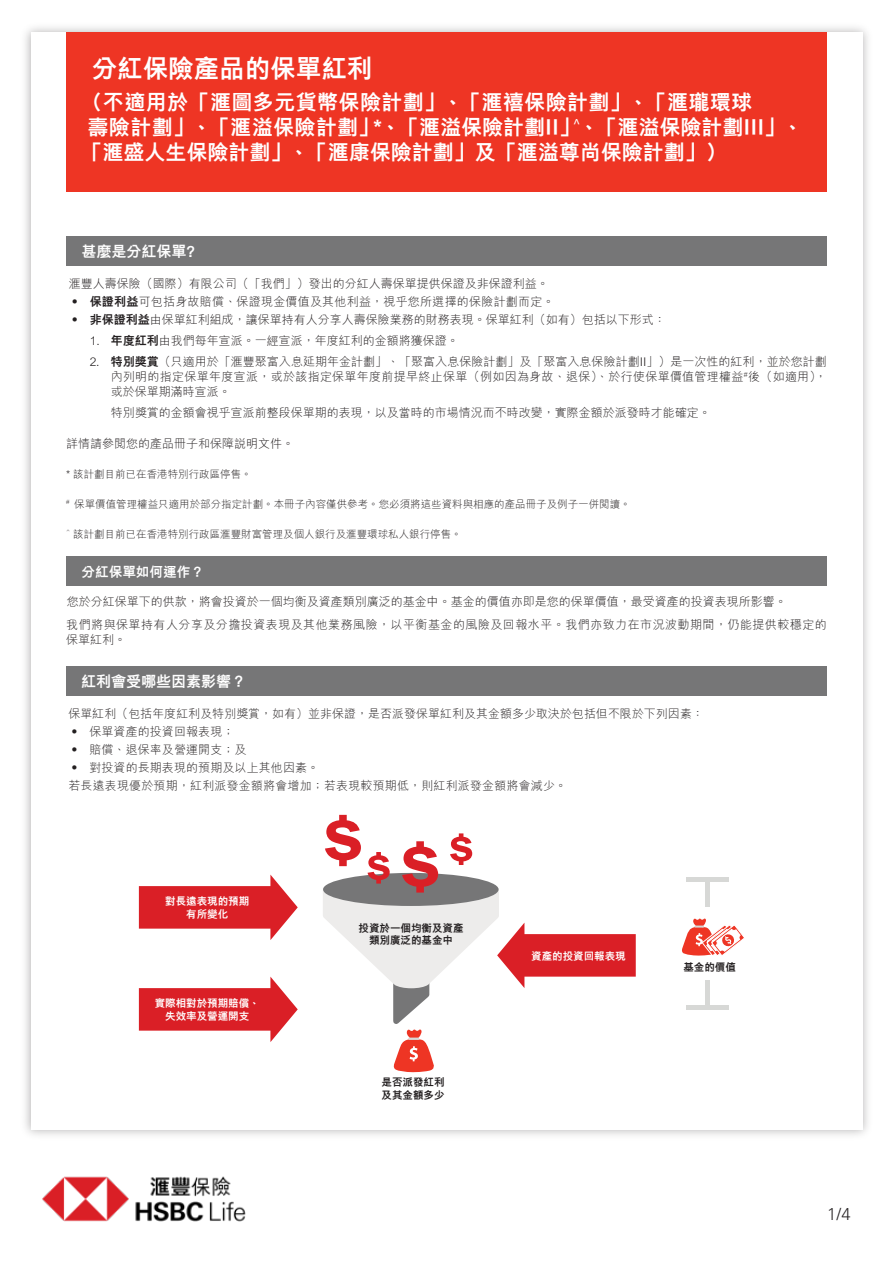
<style>
.page{position:relative;width:893px;height:1263px;background:#fff}
.page>*{position:absolute;margin:0;border:0;box-sizing:border-box;transform-origin:0 0}
.t1{font:800 25.5px "M Hei H Kfor HSBC";color:#fff}
.t2{font:800 21px/25.2px "M Hei H Kfor HSBC";color:#fff}
.t3{font:300 16.5px "Univers Nextfor HSBC";color:#231f20}
.t4{font:800 15px "M Hei H Kfor HSBC";color:#fff}
.t5{font:800 13.65px "M Hei H Kfor HSBC";color:#fff}
.t6{font:300 12px/18px "M Hei H Kfor HSBC";color:#231f20}
.t7{font:300 12px/15px "M Hei H Kfor HSBC";letter-spacing:.04em;color:#231f20}
.t8{font:300 10.5px "M Hei H Kfor HSBC";color:#231f20}
.t9{font:800 10.5px/12.6px "M Hei H Kfor HSBC";color:#fff;text-align:center}
.t10{font:800 10.5px/12.6px "M Hei H Kfor HSBC";color:#231f20}
.s1{font-weight:800}
.s2{font-size:11.7px}
</style>
<div class="page">
<img style="left:25px;top:27px;width:843px;height:1108px">
<div style="left:31px;top:33px;width:831px;height:1097px;background:#fff"></div>
<div style="left:67px;top:32px;width:760px;height:160px;background:#ee3524"></div>
<img style="left:25px;top:1134px;width:262px;height:88px">
<div style="left:67px;top:236px;width:760px;height:30px;background:#767677"></div>
<div style="left:67px;top:556px;width:760px;height:30px;background:#767677"></div>
<svg style="left:682px;top:918px;width:62px;height:38px"></svg>
<div style="left:67px;top:666px;width:760px;height:29px;background:#767677"></div>
<svg style="left:323px;top:815px;width:313px;height:257px"></svg>
<hr style="left:687px;top:877px;width:42px;height:4px;background:#d7d8d6">
<hr style="left:706px;top:877px;width:4px;height:29px;background:#d7d8d6">
<hr style="left:687px;top:1005px;width:42px;height:4px;background:#d7d8d6">
<hr style="left:706px;top:980px;width:4px;height:29px;background:#d7d8d6">
<svg style="left:139px;top:874px;width:159px;height:66px"></svg>
<svg style="left:139px;top:976px;width:159px;height:66px"></svg>
<h1 class="t1" style="left:92px;top:56px;width:282px">分紅保險產品的保單紅利</h1>
<h2 class="t2" style="left:82px;top:89px;width:723px">（不適用於「滙圖多元貨幣保險計劃」、「滙禧保險計劃」、「滙瓏環球<br>壽險計劃」、「滙溢保險計劃」*、「滙溢保險計劃II」<sup>^</sup>、「滙溢保險計劃III」、「滙盛人生保險計劃」、「滙康保險計劃」及「滙溢尊尚保險計劃」）</h2>
<p class="t4" style="left:81px;top:244px;width:115px">甚麼是分紅保單?</p>
<p class="t6" style="left:69px;top:274px;width:599px">滙豐人壽保險（國際）有限公司（「我們」）發出的分紅人壽保單提供保證及非保證利益。<br>‧ <span class="s1">保證利益</span>可包括身故賠償、保證現金價值及其他利益，視乎您所選擇的保險計劃而定。<br>‧ <span class="s1">非保證利益</span>由保單紅利組成，讓保單持有人分享人壽保險業務的財務表現。保單紅利（如有）包括以下形式：</p>
<p class="t6" style="left:90px;top:332px;width:370px">1. <span class="s1">年度紅利</span>由我們每年宣派。一經宣派，年度紅利的金額將獲保證。</p>
<p class="t6" style="left:111px;top:354px;width:718px;line-height:15px;text-align:justify;text-indent:-21px">2. <span class="s1">特別獎賞</span>（只適用於「滙豐聚富入息延期年金計劃」、「聚富入息保險計劃」及「聚富入息保險計劃II」）是一次性的紅利，並於您計劃內列明的指定保單年度宣派，或於該指定保單年度前提早終止保單（例如因為身故、退保）、於行使保單價值管理權益<sup>#</sup>後（如適用），或於保單期滿時宣派。</p>
<p class="t6" style="left:111px;top:404px;width:601px">特別獎賞的金額會視乎宣派前整段保單期的表現，以及當時的市場情況而不時改變，實際金額於派發時才能確定。</p>
<p class="t6" style="left:66px;top:434px;width:229px">詳情請參閱您的產品冊子和保障說明文件。</p>
<p class="t8" style="left:66px;top:469px;width:187px">* 該計劃目前已在香港特別行政區停售。</p>
<p class="t8" style="left:66px;top:499px;width:566px"><sup>#</sup> 保單價值管理權益只適用於部分指定計劃。本冊子內容僅供參考。您必須將這些資料與相應的產品冊子及例子一併閱讀。</p>
<p class="t8" style="left:66px;top:529px;width:397px"><sup>^</sup> 該計劃目前已在香港特別行政區滙豐財富管理及個人銀行及滙豐環球私人銀行停售。</p>
<p class="t5" style="left:81px;top:565px;width:124px">分紅保單如何運作？</p>
<p class="t6" style="left:67px;top:592px;width:722px">您於分紅保單下的供款，將會投資於一個均衡及資產類別廣泛的基金中。基金的價值亦即是您的保單價值，最受資產的投資表現所影響。</p>
<p class="t7" style="left:66px;top:616px;width:762px">我們將與保單持有人分享及分擔投資表現及其他業務風險，以平衡基金的風險及回報水平。我們亦致力在市況波動期間，仍能提供較穩定的保單紅利。</p>
<p class="t4" style="left:81px;top:674px;width:167px">紅利會受哪些因素影響？</p>
<p class="t6" style="left:68px;top:705px;width:637px">保<span class="s2">單</span>紅<span class="s2">利</span>（<span class="s2">包</span>括<span class="s2">年</span>度<span class="s2">紅</span>利<span class="s2">及</span>特<span class="s2">別</span>獎<span class="s2">賞</span>，<span class="s2">如</span>有<span class="s2">）</span>並<span class="s2">非</span>保<span class="s2">證</span>，<span class="s2">是</span>否<span class="s2">派</span>發<span class="s2">保</span>單<span class="s2">紅</span>利<span class="s2">及</span>其<span class="s2">金</span>額<span class="s2">多</span>少<span class="s2">取</span>決<span class="s2">於</span>包<span class="s2">括</span>但<span class="s2">不</span>限<span class="s2">於</span>下<span class="s2">列</span>因<span class="s2">素</span>：‧ 保單資產的投資回報表現；<br>‧ 賠償、退保率及營運開支；及<br>‧ 對投資的長期表現的預期及以上其他因素。<br>若<span class="s2">長</span>遠<span class="s2">表</span>現<span class="s2">優</span>於<span class="s2">預</span>期<span class="s2">，</span>紅<span class="s2">利</span>派<span class="s2">發</span>金<span class="s2">額</span>將<span class="s2">會</span>增<span class="s2">加</span>；<span class="s2">若</span>表<span class="s2">現</span>較<span class="s2">預</span>期<span class="s2">低</span>，<span class="s2">則</span>紅<span class="s2">利</span>派<span class="s2">發</span>金<span class="s2">額</span>將<span class="s2">會</span>減<span class="s2">少</span>。</p>
<p class="t9" style="left:165px;top:895px;width:86px">對長遠表現的預期有所變化</p>
<p class="t9" style="left:155px;top:997px;width:107px">實際相對於預期賠償、失效率及營運開支</p>
<p class="t10" style="left:359px;top:921px;width:107px;text-align:center">投資於一個均衡及資產類別廣泛的基金中</p>
<p class="t10" style="left:382px;top:1076px;width:64px">是否派發紅利及其金額多少</p>
<p class="t9" style="left:531px;top:949px;width:96px">資產的投資回報表現</p>
<p class="t10" style="left:683px;top:960px;width:54px">基金的價值</p>
<h3 class="t3" style="left:827px;top:1203px;width:25px">1/4</h3>
</div>
